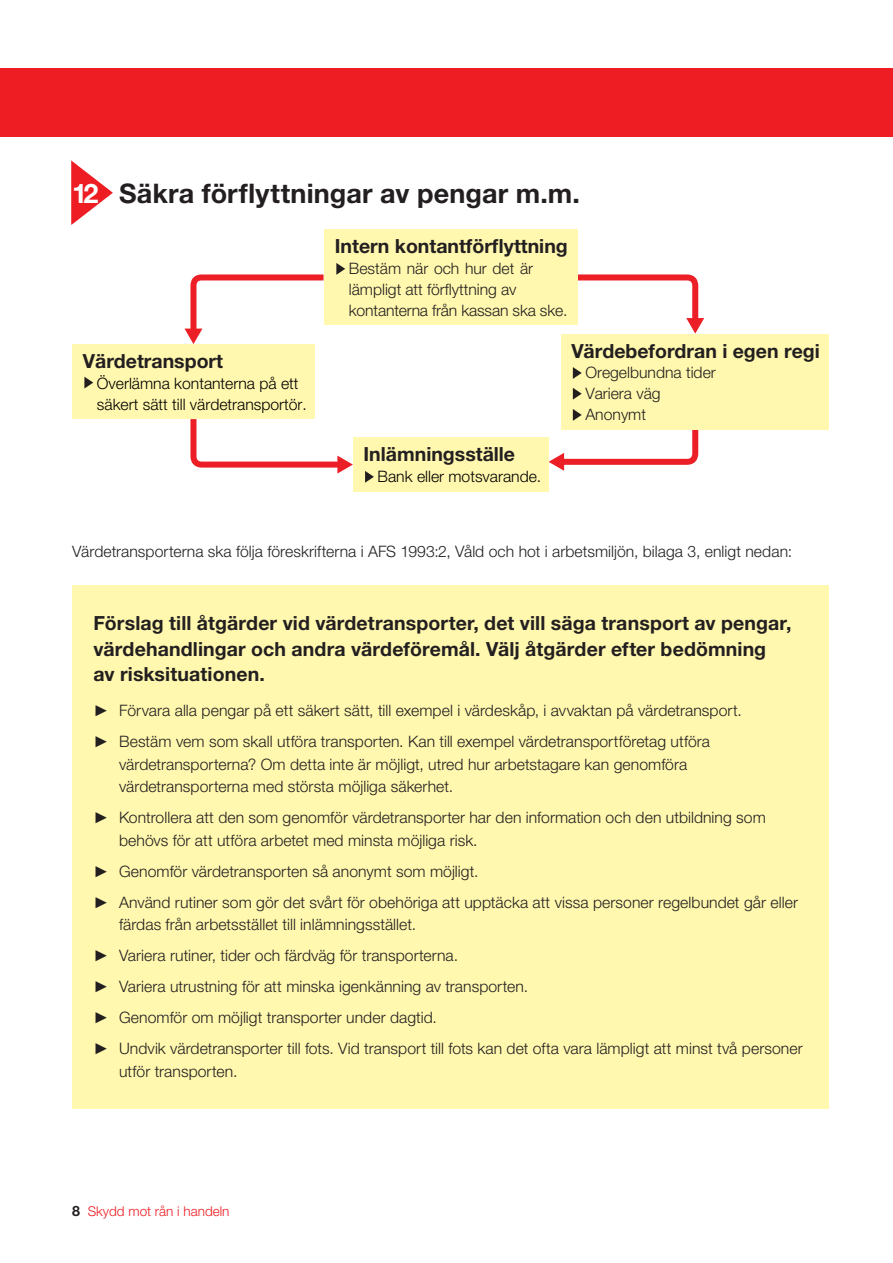
<style>
.page{position:relative;width:893px;height:1263px;background:#fff}
.page>*{position:absolute;margin:0;border:0;box-sizing:border-box;transform-origin:0 0}
.Mellanrubrik_1{font:700 27px "Helvetica Neue LT Std";letter-spacing:.005em;color:#231f20}
.Underrubrik{font:700 19.5px/25.5px "Helvetica Neue LT Std";letter-spacing:.005em;color:#231f20}
.Brödtext{font:300 15.75px/22.5px "Helvetica Neue LT Std";letter-spacing:.005em;color:#231f20}
.t1{font:300 15.75px/21px "Helvetica Neue LT Std";color:#000}
.t2{font:300 13.5px "Helvetica Neue LT Std";color:#ee1d23}
.s1{color:#fff}
.s2{font-family:"Times New Roman";font-weight:400}
.s3{font-weight:700;font-size:14.25px;color:#231f20}
</style>
<div class="page">
<div style="left:72px;top:585px;width:757px;height:523px;background:#fff8ae"></div>
<svg style="left:71px;top:160px;width:42px;height:65px"></svg>
<div style="left:0;top:68px;width:893px;height:68px;background:#ee1d23"></div>
<svg style="left:184px;top:274px;width:140px;height:70px"></svg>
<svg style="left:577px;top:271px;width:127px;height:63px"></svg>
<svg style="left:190px;top:419px;width:163px;height:55px"></svg>
<div style="left:72px;top:344px;width:243px;height:75px;background:#fff8ae"></div>
<svg style="left:84px;top:377px;width:9px;height:11px"></svg>
<div style="left:324px;top:230px;width:253px;height:95px;background:#fff8ae"></div>
<svg style="left:336px;top:263px;width:9px;height:12px"></svg>
<div style="left:561px;top:334px;width:268px;height:95px;background:#fff8ae"></div>
<svg style="left:573px;top:367px;width:9px;height:12px"></svg>
<svg style="left:573px;top:388px;width:9px;height:12px"></svg>
<svg style="left:549px;top:409px;width:152px;height:62px"></svg>
<div style="left:353px;top:438px;width:196px;height:54px;background:#fff8ae"></div>
<svg style="left:365px;top:471px;width:9px;height:12px"></svg>
<p class="Mellanrubrik_1" style="left:72px;top:176px;width:509px"><span class="s1">12</span> Säkra förflyttningar av pengar m.m.</p>
<p class="Underrubrik" style="left:83px;top:348px;width:142px">Värdetransport</p>
<p class="t1" style="left:97px;top:372px;width:212px">Överlämna kontanterna på ett säkert sätt till värdetransportör.</p>
<p class="Underrubrik" style="left:335px;top:233px;width:234px">Intern kontantförflyttning</p>
<p class="Brödtext" style="left:349px;top:258px;width:220px;line-height:21px">Bestäm när och hur det är lämpligt att förflyttning av kontanterna från kassan ska ske.</p>
<p class="Underrubrik" style="left:364px;top:441px;width:153px">Inlämningsställe</p>
<p class="t1" style="left:378px;top:466px;width:165px">Bank eller motsvarande.</p>
<p class="Underrubrik" style="left:571px;top:337px;width:250px">Värdebefordran i egen regi</p>
<p class="Brödtext" style="left:585px;top:362px;width:132px;line-height:21px">Oregelbundna tider<br>Variera väg<br>Anonymt</p>
<p class="Brödtext" style="left:72px;top:540px;width:721px">Värdetransporterna ska följa föreskrifterna i AFS 1993:2, Våld och hot i arbetsmiljön, bilaga 3, enligt nedan:</p>
<p class="Underrubrik" style="left:94px;top:610px;width:699px">Förslag till åtgärder vid värdetransporter, det vill säga transport av pengar, värdehandlingar och andra värdeföremål. Välj åtgärder efter bedömning av risksituationen.</p>
<p class="Brödtext" style="left:94px;top:699px;width:650px"><span class="s2">►</span> Förvara alla pengar på ett säkert sätt, till exempel i värdeskåp, i avvaktan på värdetransport.</p>
<p class="Brödtext" style="left:119px;top:730px;width:592px;text-indent:-26px"><span class="s2">►</span> Bestäm vem som skall utföra transporten. Kan till exempel värdetransportföretag utföra värdetransporterna? Om detta inte är möjligt, utred hur arbetstagare kan genomföra värdetransporterna med största möjliga säkerhet.</p>
<p class="Brödtext" style="left:119px;top:806px;width:648px;text-indent:-26px"><span class="s2">►</span> Kontrollera att den som genomför värdetransporter har den information och den utbildning som behövs för att utföra arbetet med minsta möjliga risk.</p>
<p class="Brödtext" style="left:94px;top:860px;width:386px"><span class="s2">►</span> Genomför värdetransporten så anonymt som möjligt.</p>
<p class="Brödtext" style="left:119px;top:891px;width:680px;text-indent:-26px"><span class="s2">►</span> Använd rutiner som gör det svårt för obehöriga att upptäcka att vissa personer regelbundet går eller färdas från arbetsstället till inlämningsstället.</p>
<p class="Brödtext" style="left:94px;top:944px;width:366px"><span class="s2">►</span> Variera rutiner, tider och färdväg för transporterna.</p>
<p class="Brödtext" style="left:94px;top:975px;width:436px"><span class="s2">►</span> Variera utrustning för att minska igenkänning av transporten.</p>
<p class="Brödtext" style="left:94px;top:1006px;width:345px"><span class="s2">►</span> Genomför om möjligt transporter under dagtid.</p>
<p class="Brödtext" style="left:119px;top:1037px;width:685px;text-indent:-26px"><span class="s2">►</span> Undvik värdetransporter till fots. Vid transport till fots kan det ofta vara lämpligt att minst två personer utför transporten.</p>
<p class="t2" style="left:72px;top:1203px;width:159px"><span class="s3">8</span> Skydd mot rån i handeln</p>
</div>
